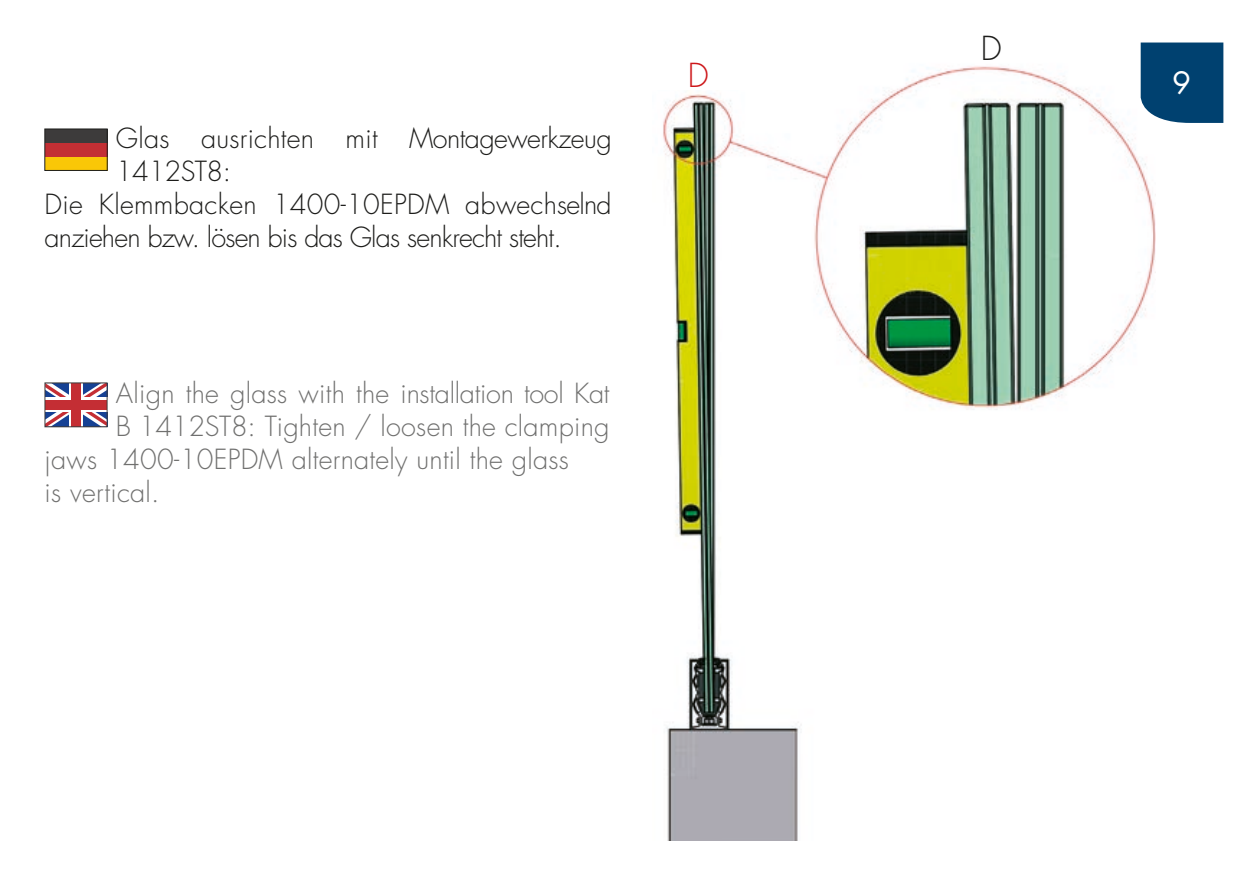
<style>
.page{position:relative;width:1259px;height:893px;background:#fff}
.page>*{position:absolute;margin:0;border:0;box-sizing:border-box;transform-origin:0 0}
.t1{font:300 32.1px "Futura";color:#cd171a}
.t2{font:300 32.1px "Futura";color:#1d1d1b}
.t3{font:30px "Futura";color:#fff}
.t4{font:300 27px "Futura";letter-spacing:.01em;color:#70706f}
.t5{font:300 27px "Futura";letter-spacing:-.02em;color:#1d1d1b}
.t6{font:300 27px "Futura";letter-spacing:-.01em;color:#70706f}
.t7{font:300 27px "Futura";letter-spacing:.01em;color:#1d1d1b}
</style>
<div class="page">
<img style="left:663px;top:66px;width:492px;height:774px">
<div style="left:1140px;top:43px;width:83px;height:80px;background:#004170"></div>
<div style="left:612px;top:60px;width:172px;height:30px;background:#fff"></div>
<svg style="left:47px;top:385px;width:58px;height:40px"></svg>
<div style="left:69px;top:383px;width:14px;height:44px;background:#fff"></div>
<div style="left:45px;top:397px;width:62px;height:15px;background:#fff"></div>
<div style="left:71px;top:383px;width:10px;height:44px;background:#c42e34"></div>
<div style="left:45px;top:400px;width:62px;height:10px;background:#c42e34"></div>
<div style="left:45px;top:383px;width:62px;height:44px;border:1px solid #3d3b3b"></div>
<div style="left:45px;top:157px;width:62px;height:13px;background:#fac707"></div>
<div style="left:45px;top:143px;width:62px;height:14px;background:#c32f34"></div>
<div style="left:45px;top:129px;width:62px;height:14px;background:#3d3b3b"></div>
<div style="left:45px;top:129px;width:62px;height:42px;border:1px solid #1d1d1b"></div>
<p class="t5" style="left:116px;top:121px;width:497px">Glas ausrichten mit Montagewerkzeug</p>
<p class="t5" style="left:116px;top:154px;width:117px">1412ST8:</p>
<p class="t7" style="left:45px;top:187px;width:568px">Die Klemmbacken 1400-10EPDM abwechselnd</p>
<p class="t5" style="left:45px;top:220px;width:519px">anziehen bzw. lösen bis das Glas senkrecht steht.</p>
<p class="t6" style="left:116px;top:376px;width:495px">Align the glass with the installation tool Kat</p>
<p class="t4" style="left:116px;top:409px;width:495px">B 1412ST8: Tighten / loosen the clamping</p>
<p class="t4" style="left:45px;top:442px;width:526px">jaws 1400-10EPDM alternately until the glass</p>
<p class="t4" style="left:45px;top:475px;width:116px">is vertical.</p>
<p class="t2" style="left:981px;top:27px;width:23px">D</p>
<p class="t1" style="left:688px;top:55px;width:23px">D</p>
<p class="t3" style="left:1172px;top:63px;width:20px">9</p>
</div>
